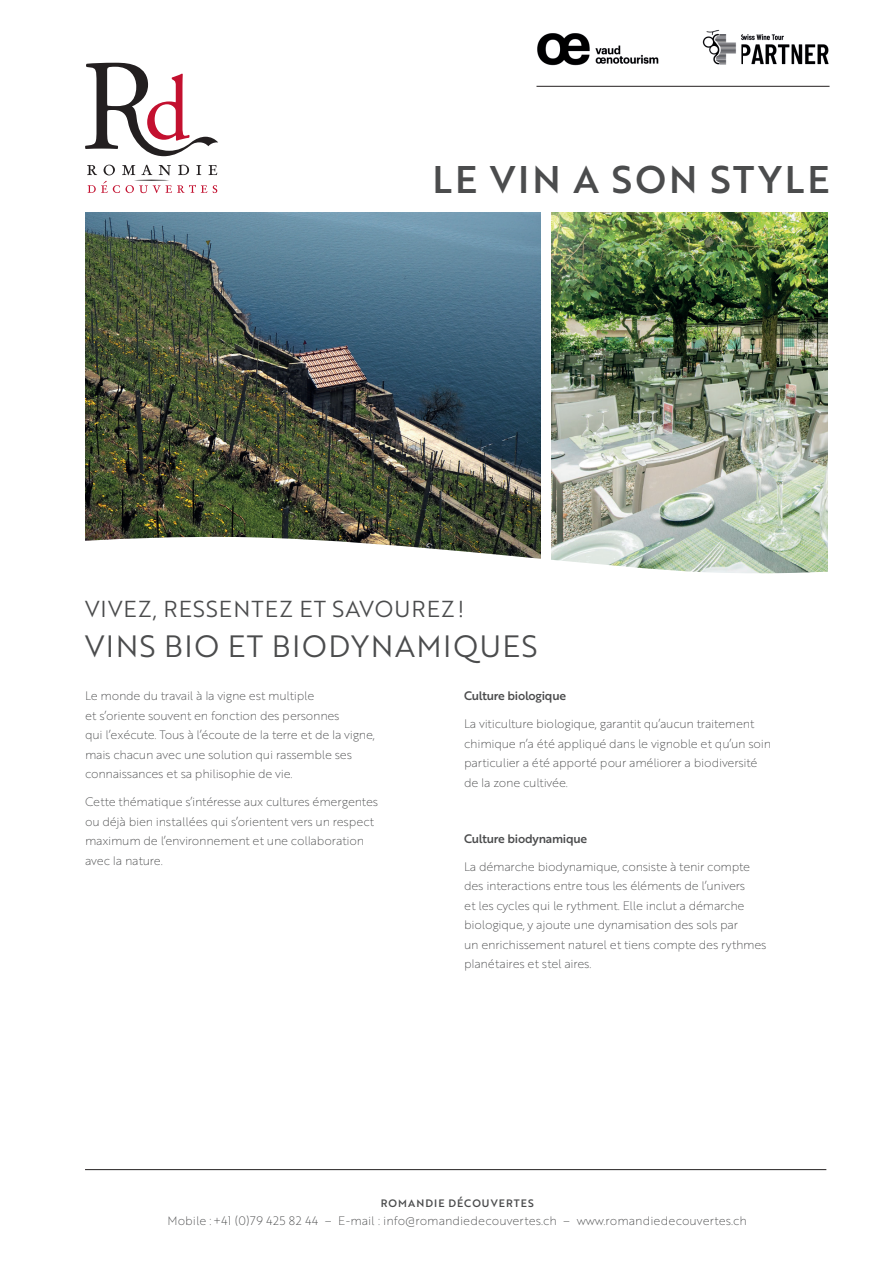
<style>
.page{position:relative;width:893px;height:1263px;background:#fff}
.page>*{position:absolute;margin:0;border:0;box-sizing:border-box;transform-origin:0 0}
.t1{font:37.5px "Brother 1816 Medium";letter-spacing:.08em;color:#4b4c4d}
.t2{font:30px "Brother 1816 Book";letter-spacing:.05em;color:#4b4c4d}
.t3{font:22.5px "Brother 1816 Book";letter-spacing:.05em;color:#4b4c4d}
.t4{font:12px/19.5px "Brother 1816 Thin";letter-spacing:-.02em;color:#4b4c4d}
.t5{font:12px "Brother 1816 Thin";color:#4b4c4d}
.t6{font:12px "Brother 1816 Medium";letter-spacing:-.02em;color:#4b4c4d}
.t7{font:10.5px "Brother 1816 Medium";letter-spacing:.1em;color:#4b4c4d}
</style>
<div class="page">
<svg style="left:85px;top:63px;width:133px;height:93px"></svg>
<svg style="left:87px;top:165px;width:10px;height:10px"></svg>
<svg style="left:104px;top:165px;width:11px;height:10px"></svg>
<svg style="left:122px;top:165px;width:13px;height:10px"></svg>
<svg style="left:141px;top:165px;width:11px;height:10px"></svg>
<svg style="left:159px;top:165px;width:12px;height:10px"></svg>
<svg style="left:178px;top:165px;width:11px;height:10px"></svg>
<svg style="left:196px;top:165px;width:5px;height:10px"></svg>
<svg style="left:208px;top:165px;width:9px;height:10px"></svg>
<hr style="left:134px;top:180px;width:35px;height:1px;background:#231f20;border-radius:50%">
<svg style="left:88px;top:181px;width:32px;height:12px"></svg>
<svg style="left:126px;top:185px;width:81px;height:8px"></svg>
<svg style="left:213px;top:185px;width:4px;height:8px"></svg>
<hr style="left:85px;top:1169px;width:741px;height:1px;background:#231f20">
<img style="left:702px;top:29px;width:127px;height:36px">
<img style="left:537px;top:33px;width:121px;height:32px">
<hr style="left:536px;top:86px;width:293px;height:1px;background:#231f20">
<img style="left:85px;top:213px;width:455px;height:321px">
<img style="left:551px;top:213px;width:277px;height:321px">
<img style="left:85px;top:534px;width:743px;height:40px">
<h1 class="t1" style="left:433px;top:151px;width:398px">LE VIN A SON STYLE</h1>
<h3 class="t3" style="left:85px;top:592px;width:381px">VIVEZ, RESSENTEZ ET SAVOUREZ !</h3>
<h2 class="t2" style="left:85px;top:624px;width:454px">VINS BIO ET BIODYNAMIQUES</h2>
<p class="t4" style="left:85px;top:686px;width:291px">Le monde du travail à la vigne est multiple<br>et s’oriente souvent en fonction des personnes<br>qui l’exécute. Tous à l’écoute de la terre et de la vigne, mais chacun avec une solution qui rassemble ses connaissances et sa philisophie de vie.</p>
<p class="t4" style="left:85px;top:792px;width:295px">Cette thématique s’intéresse aux cultures émergentes ou déjà bien installées qui s’orientent vers un respect maximum de l’environnement et une collaboration avec la nature.</p>
<p class="t6" style="left:464px;top:687px;width:104px">Culture biologique</p>
<p class="t4" style="left:464px;top:714px;width:308px">La viticulture biologique, garantit qu’aucun traitement chimique n’a été appliqué dans le vignoble et qu’un soin particulier a été apporté pour améliorer a biodiversité de la zone cultivée.</p>
<p class="t6" style="left:464px;top:829px;width:125px">Culture biodynamique</p>
<p class="t4" style="left:464px;top:856px;width:304px">La démarche biodynamique, consiste à tenir compte des interactions entre tous les éléments de l’univers<br>et les cycles qui le rythment. Elle inclut a démarche biologique, y ajoute une dynamisation des sols par<br>un enrichissement naturel et tiens compte des rythmes planétaires et stel aires.</p>
<p class="t7" style="left:381px;top:1196px;width:154px">ROMANDIE DÉCOUVERTES</p>
<p class="t5" style="left:168px;top:1212px;width:581px">Mobile : +41 (0)79 425 82 44 – E-mail : info@romandiedecouvertes.ch – www.romandiedecouvertes.ch</p>
</div>
